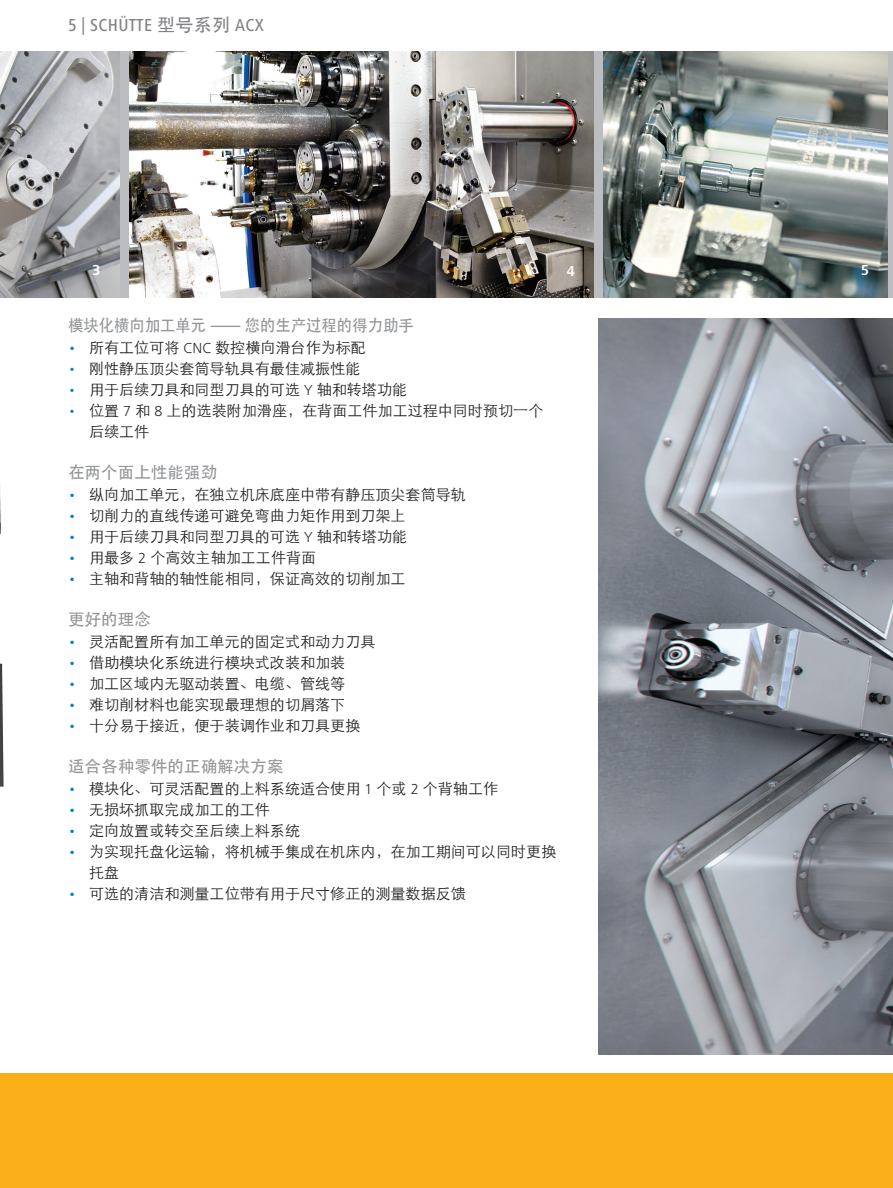
<style>
.page{position:relative;width:893px;height:1188px;background:#fff}
.page>*{position:absolute;margin:0;border:0;box-sizing:border-box;transform-origin:0 0}
.SC_Kopf_Pagina_li{font:500 condensed 18px "Frutiger Next LT";letter-spacing:.02em;color:#808285}
.Tabelle_mit_Linie_dr{font:500 16.5px "ST Heiti SC";letter-spacing:.005em;color:#939598}
.Tabelle_mit_Linie_dr-2{font:500 16.5px "ST Heiti SC";letter-spacing:.005em;color:#939598;scale:.93 1}
.Tabelle_ohne_Linie_d{font:500 16.5px "ST Heiti SC";letter-spacing:.005em;color:#939598}
.Tabelle_ohne_Linie_d-2{font:300 15px/21px "ST Heiti SC";letter-spacing:.005em;color:#231f20}
.Tabelle_mit_Linie_dr-3{font:300 15px "ST Heiti SC";letter-spacing:.005em;color:#231f20}
.SC_TechDaten_bold{font:700 15px "Frutiger Next LT";color:#fff;scale:.9 1}
.s1{font-family:"ST Heiti SC";font-stretch:normal}
.s2{font-family:"Frutiger Next LT";font-weight:400;color:#0080c5}
.s3{font-family:"Frutiger Next LT"}
.s4{font-family:"Frutiger Next LT";color:#0080c5}
</style>
<div class="page">
<div style="left:0;top:1074px;width:893px;height:114px;background:#faaf18"></div>
<img style="left:598px;top:319px;width:295px;height:735px">
<img style="left:0;top:51px;width:594px;height:247px">
<img style="left:602px;top:51px;width:287px;height:247px">
<img style="left:0;top:485px;width:4px;height:302px">
<div style="left:120px;top:51px;width:9px;height:247px;background:#bcbdc0"></div>
<div style="left:594px;top:51px;width:8px;height:247px;background:#bcbdc0"></div>
<hr style="left:889px;top:51px;width:4px;height:247px;background:#bcbdc0">
<p class="SC_Kopf_Pagina_li" style="left:68px;top:15px;width:197px">5 | SCHÜTTE <span class="s1">型号系列</span> ACX</p>
<p class="SC_TechDaten_bold" style="left:92px;top:262px;width:10px">3</p>
<p class="SC_TechDaten_bold" style="left:567px;top:262px;width:10px">4</p>
<p class="SC_TechDaten_bold" style="left:861px;top:262px;width:10px">5</p>
<p class="Tabelle_mit_Linie_dr-2" style="left:68px;top:316px;width:373px">模块化横向加工单元 —您的生产过程的得力助手</p>
<p class="Tabelle_mit_Linie_dr-3" style="left:68px;top:335px;width:299px"><span class="s2">•</span> 所有工位可将 <span class="s3">CNC</span> 数控横向滑台作为标配</p>
<p class="Tabelle_ohne_Linie_d-2" style="left:68px;top:357px;width:294px"><span class="s4">•</span> 刚性静压顶尖套筒导轨具有最佳减振性能</p>
<p class="Tabelle_ohne_Linie_d-2" style="left:68px;top:378px;width:341px"><span class="s4">•</span> 用于后续刀具和同型刀具的可选 <span class="s3">Y</span> 轴和转塔功能</p>
<p class="Tabelle_ohne_Linie_d-2" style="left:89px;top:399px;width:456px;text-indent:-21px"><span class="s4">•</span> 位置 <span class="s3">7</span> 和 <span class="s3">8</span> 上的选装附加滑座，在背面工件加工过程中同时预切一个后续工件</p>
<p class="Tabelle_mit_Linie_dr" style="left:68px;top:463px;width:151px">在两个面上性能强劲</p>
<p class="Tabelle_ohne_Linie_d-2" style="left:68px;top:483px;width:399px"><span class="s2">•</span> 纵向加工单元，在独立机床底座中带有静压顶尖套筒导轨</p>
<p class="Tabelle_ohne_Linie_d-2" style="left:68px;top:504px;width:339px"><span class="s2">•</span> 切削力的直线传递可避免弯曲力矩作用到刀架上</p>
<p class="Tabelle_ohne_Linie_d-2" style="left:68px;top:525px;width:341px"><span class="s2">•</span> 用于后续刀具和同型刀具的可选 <span class="s3">Y</span> 轴和转塔功能</p>
<p class="Tabelle_ohne_Linie_d-2" style="left:68px;top:546px;width:250px"><span class="s2">•</span> 用最多 <span class="s3">2</span> 个高效主轴加工工件背面</p>
<p class="Tabelle_ohne_Linie_d-2" style="left:68px;top:567px;width:339px"><span class="s2">•</span> 主轴和背轴的轴性能相同，保证高效的切削加工</p>
<p class="Tabelle_ohne_Linie_d" style="left:68px;top:610px;width:84px">更好的理念</p>
<p class="Tabelle_ohne_Linie_d-2" style="left:68px;top:630px;width:309px"><span class="s2">•</span> 灵活配置所有加工单元的固定式和动力刀具</p>
<p class="Tabelle_ohne_Linie_d-2" style="left:68px;top:651px;width:279px"><span class="s2">•</span> 借助模块化系统进行模块式改装和加装</p>
<p class="Tabelle_ohne_Linie_d-2" style="left:68px;top:672px;width:279px"><span class="s2">•</span> 加工区域内无驱动装置、电缆、管线等</p>
<p class="Tabelle_ohne_Linie_d-2" style="left:68px;top:693px;width:279px"><span class="s2">•</span> 难切削材料也能实现最理想的切屑落下</p>
<p class="Tabelle_ohne_Linie_d-2" style="left:68px;top:714px;width:294px"><span class="s2">•</span> 十分易于接近，便于装调作业和刀具更换</p>
<p class="Tabelle_mit_Linie_dr" style="left:68px;top:757px;width:217px">适合各种零件的正确解决方案</p>
<p class="Tabelle_ohne_Linie_d-2" style="left:68px;top:777px;width:432px"><span class="s2">•</span> 模块化、可灵活配置的上料系统适合使用 <span class="s3">1</span> 个或 <span class="s3">2</span> 个背轴工作</p>
<p class="Tabelle_ohne_Linie_d-2" style="left:68px;top:798px;width:203px"><span class="s2">•</span> 无损坏抓取完成加工的工件</p>
<p class="Tabelle_ohne_Linie_d-2" style="left:68px;top:819px;width:233px"><span class="s2">•</span> 定向放置或转交至后续上料系统</p>
<p class="Tabelle_ohne_Linie_d-2" style="left:89px;top:840px;width:469px;text-indent:-21px"><span class="s2">•</span> 为实现托盘化运输，将机械手集成在机床内，在加工期间可以同时更换托盘</p>
<p class="Tabelle_ohne_Linie_d-2" style="left:68px;top:882px;width:399px"><span class="s2">•</span> 可选的清洁和测量工位带有用于尺寸修正的测量数据反馈</p>
</div>
